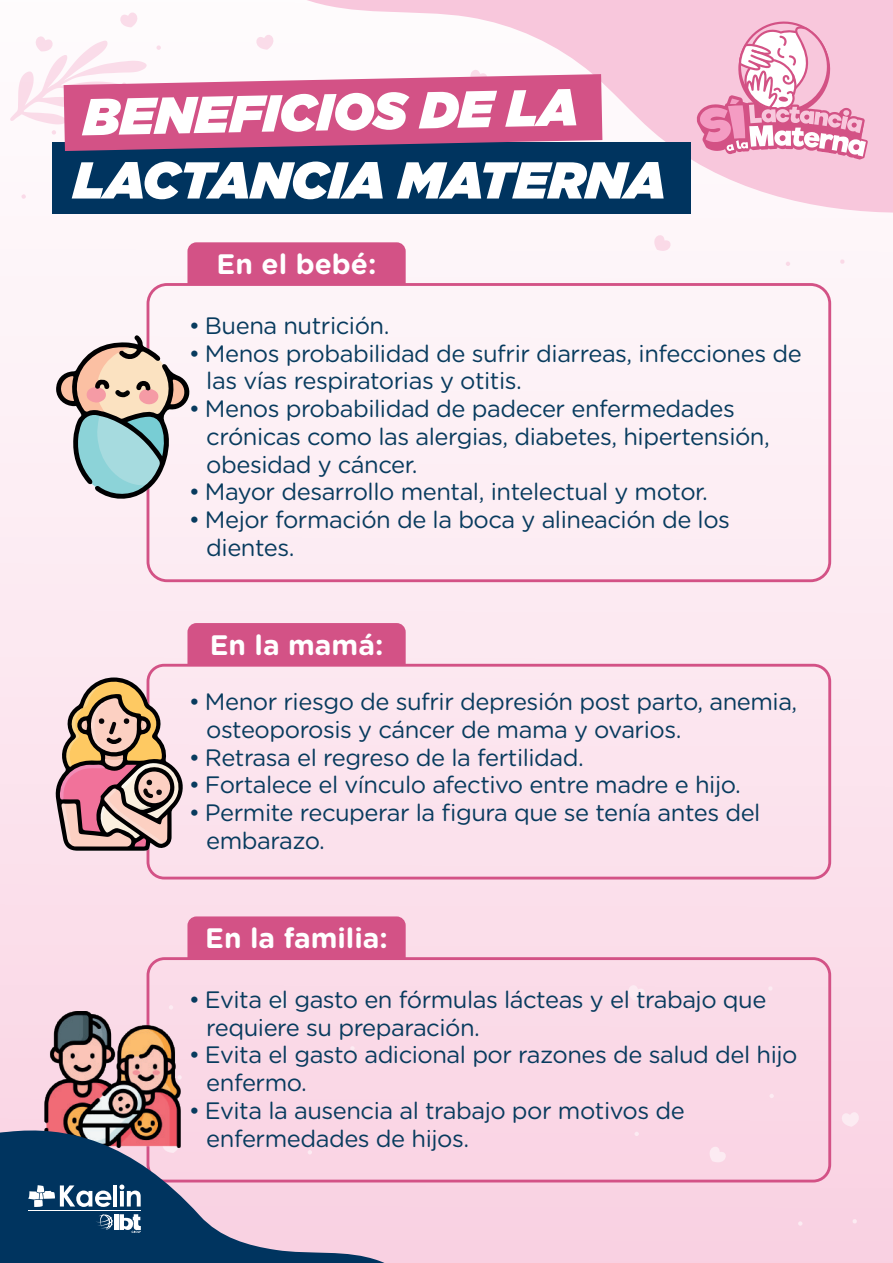
<style>
.page{position:relative;width:893px;height:1263px;background:#fff}
.page>*{position:absolute;margin:0;border:0;box-sizing:border-box;transform-origin:0 0}
.t1{font:italic 900 51.75px "Gotham";color:#fff}
.t2{font:700 28.2px "Gotham Rounded";color:#fff}
.t3{font:23.7px/27.8px "Gotham Rounded";letter-spacing:-.02em;color:#083b5e}
</style>
<div class="page">
<div style="left:0;top:0;width:893px;height:1263px;background:linear-gradient(to bottom,#fffefe,#f9d2e2)"></div>
<svg style="left:648px;top:230px;width:27px;height:25px"></svg>
<svg style="left:21px;top:194px;width:5px;height:5px"></svg>
<svg style="left:786px;top:262px;width:4px;height:4px"></svg>
<svg style="left:840px;top:259px;width:5px;height:5px"></svg>
<svg style="left:263px;top:988px;width:30px;height:21px"></svg>
<svg style="left:621px;top:979px;width:28px;height:23px"></svg>
<svg style="left:703px;top:1141px;width:27px;height:26px"></svg>
<svg style="left:835px;top:1106px;width:31px;height:21px"></svg>
<svg style="left:292px;top:1084px;width:5px;height:4px"></svg>
<svg style="left:169px;top:1005px;width:4px;height:4px"></svg>
<svg style="left:703px;top:1053px;width:4px;height:5px"></svg>
<svg style="left:579px;top:1051px;width:4px;height:5px"></svg>
<svg style="left:634px;top:1132px;width:5px;height:4px"></svg>
<svg style="left:798px;top:1221px;width:4px;height:5px"></svg>
<svg style="left:768px;top:986px;width:5px;height:5px"></svg>
<svg style="left:852px;top:1219px;width:5px;height:5px"></svg>
<svg style="left:769px;top:1094px;width:5px;height:4px"></svg>
<svg style="left:350px;top:1046px;width:5px;height:4px"></svg>
<div style="left:187px;top:242px;width:219px;height:41px;background:#d35286"></div>
<div style="left:147px;top:283px;width:684px;height:299px;border:3px solid #d35286;border-radius:19px"></div>
<svg style="left:56px;top:335px;width:135px;height:166px"></svg>
<div style="left:187px;top:916px;width:219px;height:41px;background:#d35286"></div>
<div style="left:147px;top:957px;width:684px;height:225px;border:3px solid #d35286;border-radius:17px"></div>
<div style="left:187px;top:623px;width:219px;height:41px;background:#d35286"></div>
<div style="left:147px;top:664px;width:684px;height:215px;border:3px solid #d35286;border-radius:16px"></div>
<svg style="left:251px;top:0;width:642px;height:213px;fill:#f8c7dc"></svg>
<svg style="left:691px;top:15px;width:177px;height:152px"></svg>
<div style="left:52px;top:142px;width:638px;height:72px;background:#00345f"></div>
<svg style="left:10px;top:12px;width:592px;height:139px"></svg>
<svg style="left:55px;top:676px;width:133px;height:175px"></svg>
<img style="left:44px;top:1011px;width:136px;height:114px">
<svg style="left:0;top:1125px;width:452px;height:138px;fill:#f9d2e2"></svg>
<hr style="left:114px;top:1185px;width:3px;height:21px;background:#fff">
<svg style="left:119px;top:1184px;width:22px;height:22px"></svg>
<svg style="left:28px;top:1185px;width:83px;height:22px"></svg>
<hr style="left:28px;top:1210px;width:113px;height:1px;background:#fff">
<svg style="left:78px;top:1214px;width:63px;height:23px"></svg>
<h1 class="t1" style="left:83px;top:79px;width:497px;rotate:-1deg">BENEFICIOS DE LA</h1>
<h1 class="t1" style="left:73px;top:143px;width:594px">LACTANCIA MATERNA</h1>
<p class="t2" style="left:217px;top:243px;width:161px">En el bebé:</p>
<p class="t3" style="left:189px;top:310px;width:202px">• Buena nutrición.</p>
<p class="t3" style="left:206px;top:338px;width:597px;text-indent:-18px">• Menos probabilidad de sufrir diarreas, infecciones de las vías respiratorias y otitis.</p>
<p class="t3" style="left:206px;top:394px;width:565px;text-indent:-18px">• Menos probabilidad de padecer enfermedades crónicas como las alergias, diabetes, hipertensión, obesidad y cáncer.</p>
<p class="t3" style="left:189px;top:477px;width:521px">• Mayor desarrollo mental, intelectual y motor.</p>
<p class="t3" style="left:206px;top:505px;width:525px;text-indent:-18px">• Mejor formación de la boca y alineación de los dientes.</p>
<p class="t2" style="left:210px;top:624px;width:175px">En la mamá:</p>
<p class="t3" style="left:206px;top:687px;width:593px;text-indent:-18px">• Menor riesgo de sufrir depresión post parto, anemia, osteoporosis y cáncer de mama y ovarios.</p>
<p class="t3" style="left:189px;top:742px;width:397px">• Retrasa el regreso de la fertilidad.</p>
<p class="t3" style="left:189px;top:770px;width:554px">• Fortalece el vínculo afectivo entre madre e hijo.</p>
<p class="t3" style="left:206px;top:798px;width:556px;text-indent:-18px">• Permite recuperar la figura que se tenía antes del embarazo.</p>
<p class="t2" style="left:205px;top:917px;width:184px">En la familia:</p>
<p class="t3" style="left:206px;top:985px;width:562px;text-indent:-18px">• Evita el gasto en fórmulas lácteas y el trabajo que requiere su preparación.</p>
<p class="t3" style="left:206px;top:1040px;width:593px;text-indent:-18px">• Evita el gasto adicional por razones de salud del hijo enfermo.</p>
<p class="t3" style="left:206px;top:1095px;width:480px;text-indent:-18px">• Evita la ausencia al trabajo por motivos de enfermedades de hijos.</p>
</div>
